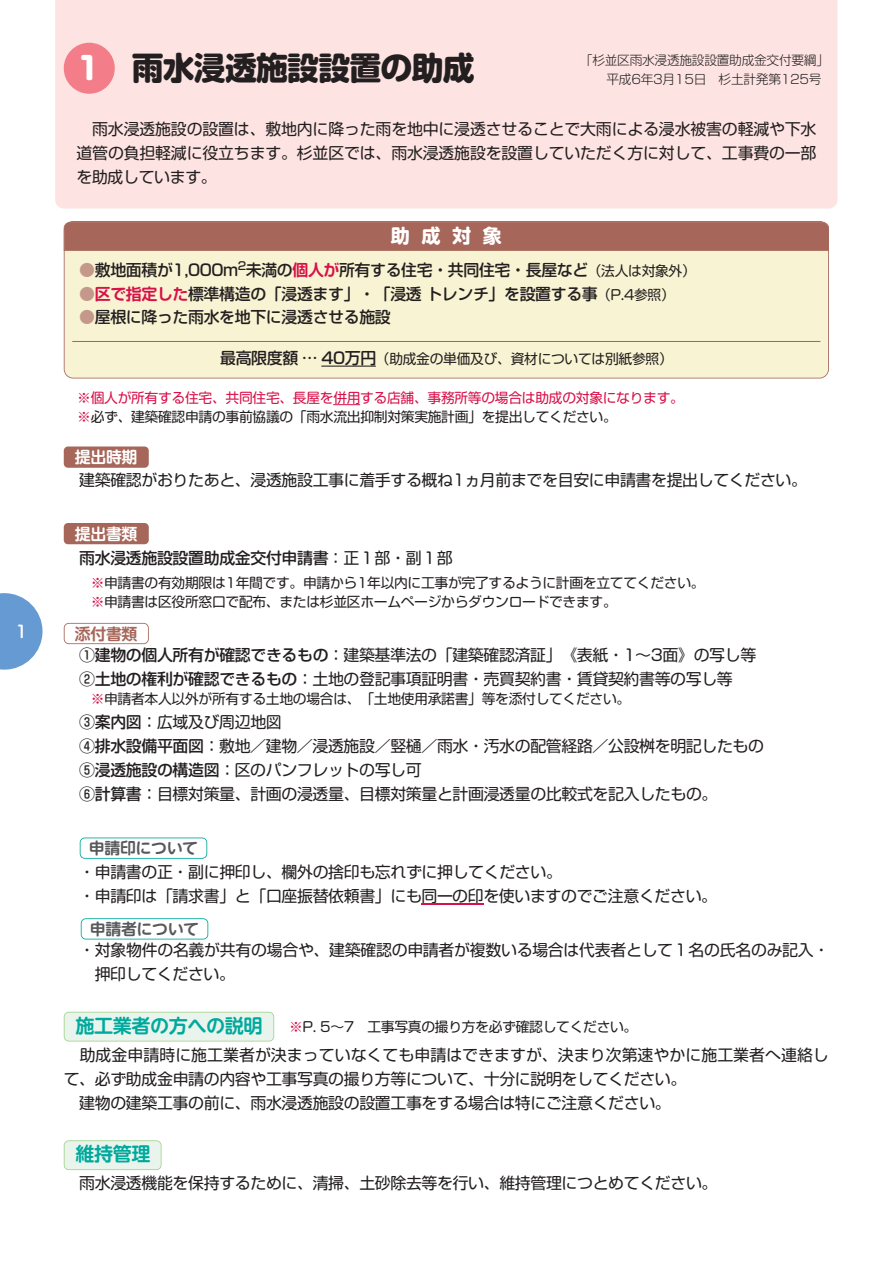
<style>
.page{position:relative;width:893px;height:1263px;background:#fff}
.page>*{position:absolute;margin:0;border:0;box-sizing:border-box;transform-origin:0 0}
.t1{font:31.95px "Soft Go Std Heavy 90 msp RKSJ H";letter-spacing:-.025em;color:#231f20}
.t2{font:19.2px "UD Shin M Go Pro De Bold 90 msp RKSJ H";letter-spacing:-.025em;color:#00a99d}
.t3{font:19.2px "Soft Go Std Bold 90 msp RKSJ H";color:#fff}
.t4{font:16.95px "Soft Go Std Medium 90 msp RKSJ H";color:#fff}
.t5{font:15.9px/23.9px "Soft Go Std Regular 90 msp RKSJ H";letter-spacing:-.025em;color:#231f20}
.t6{font:15.9px "Soft Go Std Medium 90 msp RKSJ H";letter-spacing:-.025em;color:#231f20}
.t7{font:15.9px "Soft Go Std Regular 90 msp RKSJ H";color:#231f20}
.t8{font:15.9px "UD Shin M Go Pro De Bold 90 msp RKSJ H";letter-spacing:-.025em;color:#58595b}
.t9{font:15.9px "UD Shin M Go Pro De Bold 90 msp RKSJ H";letter-spacing:-.025em;color:#fff}
.t10{font:15.9px "UD Shin M Go Pro De Bold 90 msp RKSJ H";color:#a66659}
.t11{font:13.8px/19.2px "Soft Go Std Regular 90 msp RKSJ H";letter-spacing:-.025em;color:#231f20}
.t12{font:13.8px/19.2px "Soft Go Std Regular 90 msp RKSJ H";letter-spacing:-.025em;color:#d71149}
.t13{font:12.75px/19.2px "Soft Go Std Light 90 msp RKSJ H";letter-spacing:-.025em;color:#231f20}
.s1{color:#fff}
.s2{font-family:"Soft Go Std Regular 90 msp RKSJ H";color:#c4998b}
.s3{font-family:"Soft Go Std De Bold 90 msp RKSJ H";color:#d71149}
.s4{font-family:"Soft Go Std Regular 90 msp RKSJ H";font-size:13.8px}
.s5{font-family:"Soft Go Std Medium 90 msp RKSJ H";font-size:15.9px}
.s6{color:#231f20}
.s7{font-family:"Soft Go Std Regular 90 msp RKSJ H"}
.s8{color:#d71149}
.s9{font-family:"Soft Go Std Medium 90 msp RKSJ H"}
</style>
<div class="page">
<div style="left:65px;top:1141px;width:96px;height:28px;background:#e9f4ec;border-radius:4px"></div>
<div style="left:64px;top:1140px;width:98px;height:30px;border:2px solid #9fd18b;border-radius:5px"></div>
<div style="left:65px;top:1013px;width:208px;height:28px;background:#e9f4ec;border-radius:4px"></div>
<div style="left:64px;top:1012px;width:210px;height:30px;border:2px solid #9fd18b;border-radius:5px"></div>
<hr style="left:421px;top:904px;width:31px;height:1px;background:#d81149">
<svg style="left:452px;top:904px;width:31px;height:1px"></svg>
<div style="left:55px;top:0;width:782px;height:209px;background:#fde3e1"></div>
<svg style="left:0;top:593px;width:43px;height:77px"></svg>
<div style="left:64px;top:447px;width:85px;height:21px;background:#a66659;border-radius:4px"></div>
<div style="left:64px;top:523px;width:85px;height:21px;background:#a66659;border-radius:4px"></div>
<div style="left:64px;top:623px;width:85px;height:21px;border:2px solid #a66659;border-radius:5px"></div>
<div style="left:81px;top:918px;width:127px;height:22px;border:2px solid #00a99d;border-radius:5px"></div>
<div style="left:80px;top:838px;width:127px;height:21px;border:2px solid #00a99d;border-radius:5px"></div>
<div style="left:65px;top:222px;width:763px;height:156px;background:#f8f3d2;border-radius:8px"></div>
<div style="left:64px;top:221px;width:765px;height:158px;border:2px solid #a66659;border-radius:9px"></div>
<svg style="left:64px;top:221px;width:765px;height:29px;background:#a66659"></svg>
<hr style="left:72px;top:341px;width:748px;height:1px;background:#a66659">
<hr style="left:321px;top:366px;width:55px;height:1px;background:#231f20">
<svg style="left:333px;top:404px;width:27px;height:1px"></svg>
<div style="left:64px;top:43px;width:51px;height:51px;background:#f37d88;border-radius:50%"></div>
<p class="t4" style="left:15px;top:625px;width:14px">1</p>
<h1 class="t1" style="left:75px;top:56px;width:401px"><span class="s1">1</span> 雨水浸透施設設置の助成</h1>
<p class="t13" style="left:606px;top:52px;width:224px;text-indent:-27px">「杉並区雨水浸透施設設置助成金交付要綱」平成6年3月15日　杉土計発第125号</p>
<p class="t5" style="left:77px;top:120px;width:741px;text-align:justify;text-indent:16px">雨水浸透施設の設置は、敷地内に降った雨を地中に浸透させることで大雨による浸水被害の軽減や下水道管の負担軽減に役立ちます。杉並区では、雨水浸透施設を設置していただく方に対して、工事費の一部を助成しています。</p>
<p class="t3" style="left:391px;top:229px;width:112px">助成対象</p>
<p class="t6" style="left:79px;top:264px;width:618px"><span class="s2">●</span>敷地面積が1,000m<sup>2</sup>未満の<span class="s3">個人が</span>所有する住宅・共同住宅・長屋など<span class="s4">（法人は対象外）</span></p>
<p class="t6" style="left:79px;top:288px;width:597px"><span class="s2">●</span><span class="s3">区で指定した</span>標準構造の「浸透ます」・「浸透トレンチ」を設置する事<span class="s4">（P.4参照）</span></p>
<p class="t6" style="left:79px;top:312px;width:313px"><span class="s2">●</span>屋根に降った雨水を地下に浸透させる施設</p>
<p class="t11" style="left:220px;top:351px;width:454px"><span class="s5">最高限度額 … 40万円</span>（助成金の単価及び、資材については別紙参照）</p>
<p class="t12" style="left:77px;top:390px;width:608px">※個人が所有する住宅、共同住宅、長屋を併用する店舗、事務所等の場合は助成の対象になります。※<span class="s6">必ず、建築確認申請の事前協議の「雨水流出抑制対策実施計画」を提出してください。</span></p>
<p class="t9" style="left:75px;top:451px;width:64px">提出時期</p>
<p class="t5" style="left:79px;top:470px;width:729px">建築確認がおりたあと、浸透施設工事に着手する概ね1ヵ月前までを目安に申請書を提出してください。</p>
<p class="t9" style="left:75px;top:528px;width:64px">提出書類</p>
<p class="t6" style="left:79px;top:552px;width:375px">雨水浸透施設設置助成金交付申請書<span class="s7">：正１部・副１部</span></p>
<p class="t11" style="left:91px;top:575px;width:615px"><span class="s8">※</span>申請書の有効期限は1年間です。申請から1年以内に工事が完了するように計画を立ててください。<span class="s8">※</span>申請書は区役所窓口で配布、または杉並区ホームページからダウンロードできます。</p>
<p class="t5" style="left:79px;top:646px;width:678px"><span class="s9">①建物の個人所有が確認できるもの：</span>建築基準法の「建築確認済証」《表紙・1～3面》の写し等<br><span class="s9">②土地の権利が確認できるもの：</span>土地の登記事項証明書・売買契約書・賃貸契約書等の写し等</p>
<p class="t11" style="left:91px;top:691px;width:541px"><span class="s8">※</span>申請者本人以外が所有する土地の場合は、「土地使用承諾書」等を添付してください。</p>
<p class="t5" style="left:79px;top:713px;width:686px"><span class="s9">③案内図：</span>広域及び周辺地図<br><span class="s9">④排水設備平面図：</span>敷地／建物／浸透施設／竪樋／雨水・汚水の配管経路／公設桝を明記したもの<span class="s9">⑤浸透施設の構造図：</span>区のパンフレットの写し可<br><span class="s9">⑥計算書：</span>目標対策量、計画の浸透量、目標対策量と計画浸透量の比較式を記入したもの。</p>
<p class="t10" style="left:75px;top:628px;width:64px">添付書類</p>
<p class="t8" style="left:89px;top:842px;width:111px">申請印について</p>
<p class="t5" style="left:79px;top:862px;width:639px">・申請書の正・副に押印し、欄外の捨印も忘れずに押してください。<br>・申請印は「請求書」と「口座振替依頼書」にも同一の印を使いますのでご注意ください。</p>
<p class="t5" style="left:95px;top:940px;width:736px;text-indent:-15px">・対象物件の名義が共有の場合や、建築確認の申請者が複数いる場合は代表者として１名の氏名のみ記入・押印してください。</p>
<p class="t2" style="left:76px;top:1018px;width:189px">施工業者の方への説明</p>
<p class="t7" style="left:80px;top:1049px;width:751px">助成金申請時に施工業者が決まっていなくても申請はできますが、決まり次第速やかに施工業者へ連絡し</p>
<p class="t5" style="left:64px;top:1069px;width:624px">て、必ず助成金申請の内容や工事写真の撮り方等について、十分に説明をしてください。</p>
<p class="t5" style="left:79px;top:1093px;width:593px">建物の建築工事の前に、雨水浸透施設の設置工事をする場合は特にご注意ください。</p>
<p class="t2" style="left:76px;top:1147px;width:77px">維持管理</p>
<p class="t5" style="left:79px;top:1174px;width:640px">雨水浸透機能を保持するために、清掃、土砂除去等を行い、維持管理につとめてください。</p>
<p class="t8" style="left:90px;top:923px;width:111px">申請者について</p>
<p class="t11" style="left:289px;top:1019px;width:350px"><span class="s8">※</span>P. 5～7 工事写真の撮り方を必ず確認してください。</p>
</div>
